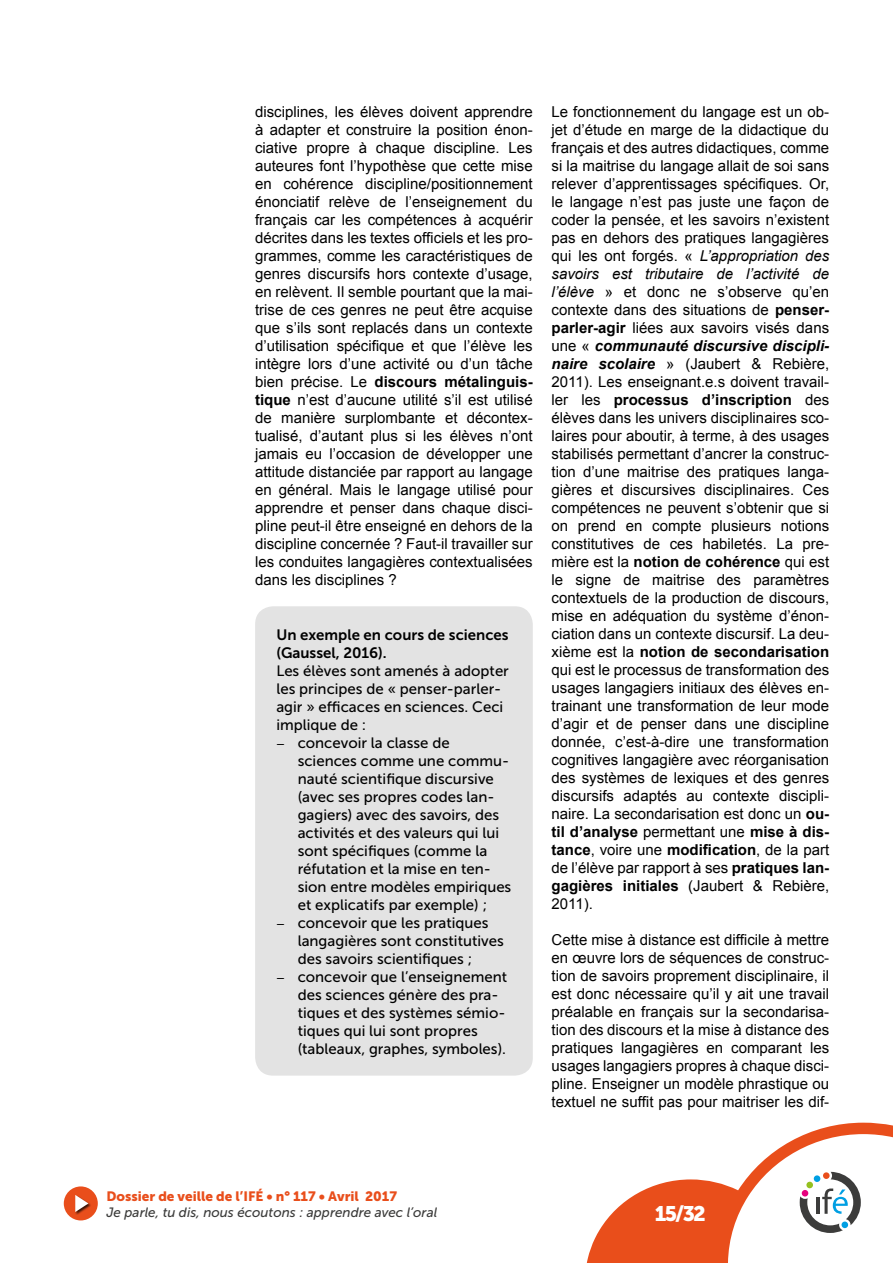
<style>
.page{position:relative;width:893px;height:1263px;background:#fff}
.page>*{position:absolute;margin:0;border:0;box-sizing:border-box;transform-origin:0 0}
.t1{font:21px "Museo Sans 900";color:#fff}
.Corps{font:15px/18px "Arial";color:#000;text-align:justify}
.t2{font:15px "Museo Sans 500";color:#000}
.t3{font:15px "Museo Sans 700";color:#000}
.t4{font:italic 13.5px "Museo Sans 500";color:#3c3c3b}
.t5{font:13.5px "Museo Sans 900";color:#e94e1b}
.s1{font-weight:700}
.s2{font-style:italic}
.s3{font-weight:700;font-style:italic}
</style>
<div class="page">
<div style="left:64px;top:1186px;width:34px;height:34px;background:#e94e1b;border-radius:50%"></div>
<div style="left:75px;top:1194px;width:17px;height:21px;background:#000;opacity:.75"></div>
<svg style="left:75px;top:1195px;width:13px;height:17px"></svg>
<svg style="left:587px;top:1123px;width:306px;height:140px"></svg>
<div style="left:806px;top:1181px;width:7px;height:7px;background:#95c11f;border-radius:50%"></div>
<div style="left:814px;top:1175px;width:6px;height:7px;background:#009fe3;border-radius:50%"></div>
<div style="left:823px;top:1172px;width:7px;height:7px;background:#e94e1b;border-radius:50%"></div>
<div style="left:841px;top:1221px;width:7px;height:7px;background:#009fe3;border-radius:50%"></div>
<div style="left:801px;top:1190px;width:7px;height:7px;background:#e6007d;border-radius:50%"></div>
<div style="left:255px;top:606px;width:278px;height:469px;background:#e3e3e3;border-radius:18px"></div>
<p class="Corps" style="left:255px;top:103px;width:279px">disciplines, les élèves doivent apprendre à adapter et construire la position énon&shy;ciative propre à chaque discipline. Les auteures font l’hypothèse que cette mise en cohérence discipline/positionnement énonciatif relève de l’enseignement du français car les compétences à acquérir décrites dans les textes officiels et les pro&shy;grammes, comme les caractéristiques de genres discursifs hors contexte d’usage, en relèvent. Il semble pourtant que la mai&shy;trise de ces genres ne peut être acquise que s’ils sont replacés dans un contexte d’utilisation spécifique et que l’élève les intègre lors d’une activité ou d’un tâche bien précise. Le <span class="s1">discours métalinguis&shy;tique</span> n’est d’aucune utilité s’il est utilisé de manière surplombante et décontex&shy;tualisé, d’autant plus si les élèves n’ont jamais eu l’occasion de développer une attitude distanciée par rapport au langage en général. Mais le langage utilisé pour apprendre et penser dans chaque disci&shy;pline peut-il être enseigné en dehors de la discipline concernée ? Faut-il travailler sur les conduites langagières contextualisées dans les disciplines ?</p>
<p class="t3" style="left:276px;top:627px;width:234px">Un exemple en cours de sciences</p>
<p class="t3" style="left:276px;top:645px;width:112px">(Gaussel, 2016).</p>
<p class="t2" style="left:276px;top:663px;width:234px">Les élèves sont amenés à adopter</p>
<p class="t2" style="left:276px;top:681px;width:226px">les principes de « penser-parler-</p>
<p class="t2" style="left:276px;top:699px;width:228px">agir » efficaces en sciences. Ceci</p>
<p class="t2" style="left:276px;top:717px;width:91px">implique de :</p>
<p class="t2" style="left:276px;top:735px;width:175px">− concevoir la classe de</p>
<p class="t2" style="left:298px;top:753px;width:213px">sciences comme une commu-</p>
<p class="t2" style="left:298px;top:771px;width:198px">nauté scientifique discursive</p>
<p class="t2" style="left:298px;top:789px;width:198px">(avec ses propres codes lan-</p>
<p class="t2" style="left:298px;top:807px;width:203px">gagiers) avec des savoirs, des</p>
<p class="t2" style="left:298px;top:825px;width:203px">activités et des valeurs qui lui</p>
<p class="t2" style="left:298px;top:843px;width:191px">sont spécifiques (comme la</p>
<p class="t2" style="left:298px;top:861px;width:195px">réfutation et la mise en ten-</p>
<p class="t2" style="left:298px;top:879px;width:215px">sion entre modèles empiriques</p>
<p class="t2" style="left:298px;top:897px;width:191px">et explicatifs par exemple) ;</p>
<p class="t2" style="left:276px;top:915px;width:214px">− concevoir que les pratiques</p>
<p class="t2" style="left:298px;top:933px;width:207px">langagières sont constitutives</p>
<p class="t2" style="left:298px;top:951px;width:176px">des savoirs scientifiques ;</p>
<p class="t2" style="left:276px;top:969px;width:232px">− concevoir que l’enseignement</p>
<p class="t2" style="left:298px;top:987px;width:202px">des sciences génère des pra-</p>
<p class="t2" style="left:298px;top:1005px;width:209px">tiques et des systèmes sémio-</p>
<p class="t2" style="left:298px;top:1023px;width:182px">tiques qui lui sont propres</p>
<p class="t2" style="left:298px;top:1041px;width:210px">(tableaux, graphes, symboles).</p>
<p class="Corps" style="left:551px;top:103px;width:279px">Le fonctionnement du langage est un ob&shy;jet d’étude en marge de la didactique du français et des autres didactiques, comme si la maitrise du langage allait de soi sans relever d’apprentissages spécifiques. Or, le langage n’est pas juste une façon de coder la pensée, et les savoirs n’existent pas en dehors des pratiques langagières qui les ont forgés. « <span class="s2">L’appropriation des savoirs est tributaire de l’activité de l’élève</span> » et donc ne s’observe qu’en contexte dans des situations de <span class="s1">penser&shy;parler-agir</span> liées aux savoirs visés dans une « <span class="s3">communauté discursive discipli&shy;naire scolaire</span> » (Jaubert &amp; Rebière, 2011). Les enseignant.e.s doivent travail&shy;ler les <span class="s1">processus d’inscription</span> des élèves dans les univers disciplinaires sco&shy;laires pour aboutir, à terme, à des usages stabilisés permettant d’ancrer la construc&shy;tion d’une maitrise des pratiques langa&shy;gières et discursives disciplinaires. Ces compétences ne peuvent s’obtenir que si on prend en compte plusieurs notions constitutives de ces habiletés. La pre&shy;mière est la <span class="s1">notion de cohérence</span> qui est le signe de maitrise des paramètres contextuels de la production de discours, mise en adéquation du système d’énon&shy;ciation dans un contexte discursif. La deu&shy;xième est la <span class="s1">notion de secondarisation </span>qui est le processus de transformation des usages langagiers initiaux des élèves en&shy;trainant une transformation de leur mode d’agir et de penser dans une discipline donnée, c’est-à-dire une transformation cognitives langagière avec réorganisation des systèmes de lexiques et des genres discursifs adaptés au contexte discipli&shy;naire. La secondarisation est donc un <span class="s1">ou&shy;til d’analyse</span> permettant une <span class="s1">mise à dis&shy;tance</span>, voire une <span class="s1">modification</span>, de la part de l’élève par rapport à ses <span class="s1">pratiques lan&shy;gagières initiales</span> (Jaubert &amp; Rebière, 2011).</p>
<p class="Corps" style="left:551px;top:931px;width:279px">Cette mise à distance est difficile à mettre en œuvre lors de séquences de construc&shy;tion de savoirs proprement disciplinaire, il est donc nécessaire qu’il y ait une travail préalable en français sur la secondarisa&shy;tion des discours et la mise à distance des pratiques langagières en comparant les usages langagiers propres à chaque disci&shy;pline. Enseigner un modèle phrastique ou textuel ne suffit pas pour maitriser les dif-</p>
<p class="t5" style="left:106px;top:1188px;width:292px">Dossier de veille de l’IFÉ • n° 117 • Avril 2017</p>
<p class="t4" style="left:106px;top:1205px;width:332px">Je parle, tu dis, nous écoutons : apprendre avec l’oral</p>
<h1 class="t1" style="left:655px;top:1202px;width:53px">15/32</h1>
</div>
